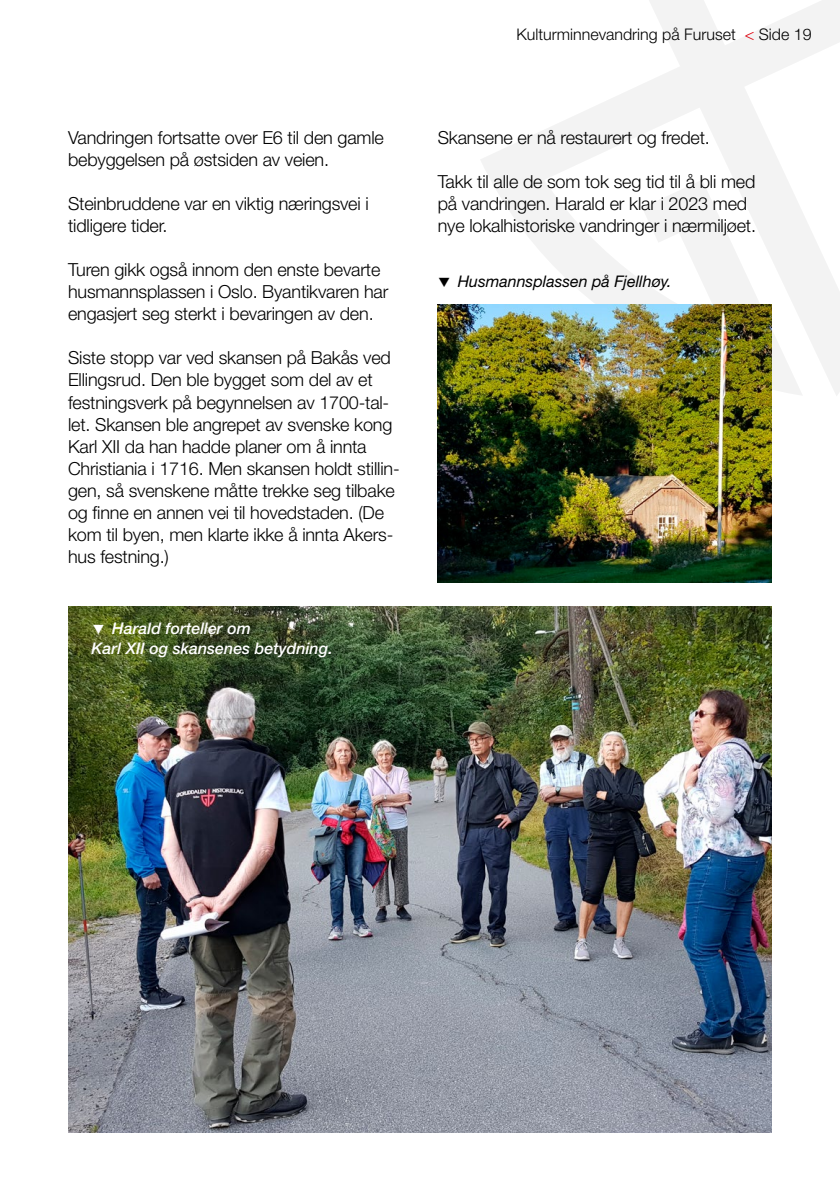
<style>
.page{position:relative;width:840px;height:1191px;background:#fff}
.page>*{position:absolute;margin:0;border:0;box-sizing:border-box;transform-origin:0 0}
.t1{font:300 18px/22px "Helvetica Neue LT Std";letter-spacing:-.01em;color:#000}
.t2{font:italic 500 16px "Helvetica Neue LT Std";color:#fff}
.t3{font:300 16px "Helvetica Neue LT Std";color:#000}
.t4{font:italic 16px "Helvetica Neue LT Std";color:#000}
.s1{color:#e7000e}
</style>
<div class="page">
<svg style="left:479px;top:0;width:360px;height:396px"></svg>
<svg style="left:479px;top:0;width:106px;height:113px"></svg>
<img style="left:68px;top:606px;width:703px;height:526px">
<img style="left:437px;top:305px;width:334px;height:277px">
<p class="t1" style="left:68px;top:127px;width:317px">Vandringen fortsatte over E6 til den gamle bebyggelsen på østsiden av veien.</p>
<p class="t1" style="left:68px;top:193px;width:302px">Steinbruddene var en viktig næringsvei i tidligere tider.</p>
<p class="t1" style="left:68px;top:259px;width:322px">Turen gikk også innom den enste bevarte husmannsplassen i Oslo. Byantikvaren har engasjert seg sterkt i bevaringen av den.</p>
<p class="t1" style="left:68px;top:347px;width:333px">Siste stopp var ved skansen på Bakås ved Ellingsrud. Den ble bygget som del av et festningsverk på begynnelsen av 1700-tal&shy;let. Skansen ble angrepet av svenske kong Karl XII da han hadde planer om å innta Christiania i 1716. Men skansen holdt stillin&shy;gen, så svenskene måtte trekke seg tilbake og finne en annen vei til hovedstaden. (De kom til byen, men klarte ikke å innta Akers&shy;hus festning.)</p>
<p class="t2" style="left:91px;top:619px;width:161px">▼ Harald forteller om</p>
<p class="t2" style="left:91px;top:639px;width:242px">Karl XII og skansenes betydning.</p>
<p class="t3" style="left:516px;top:24px;width:296px">Kulturminnevandring på Furuset <span class="s1">&lt;</span> Side 19</p>
<p class="t1" style="left:437px;top:127px;width:273px">Skansene er nå restaurert og fredet.</p>
<p class="t1" style="left:437px;top:171px;width:319px">Takk til alle de som tok seg tid til å bli med på vandringen. Harald er klar i 2023 med nye lokalhistoriske vandringer i nærmiljøet.</p>
<p class="t4" style="left:437px;top:271px;width:236px">▼ Husmannsplassen på Fjellhøy.</p>
</div>
